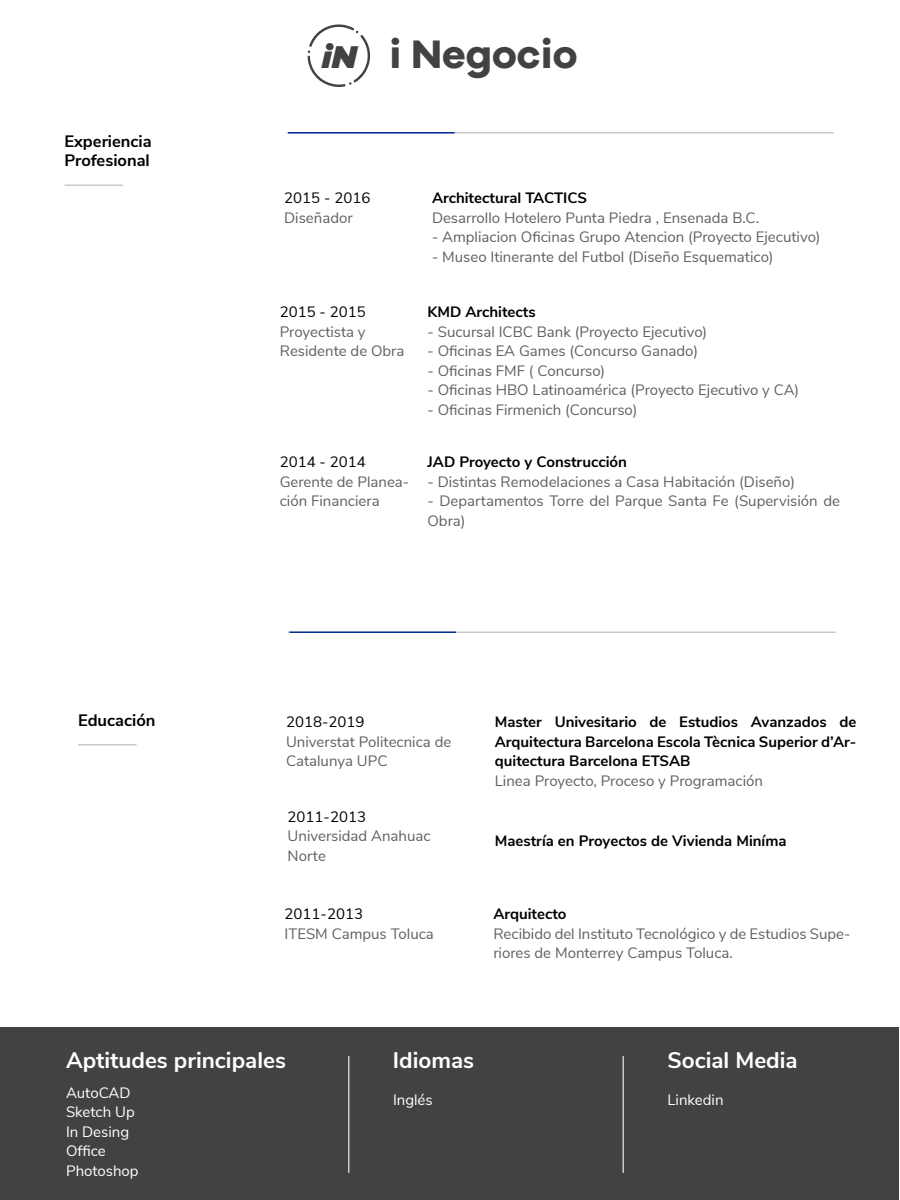
<style>
.page{position:relative;width:900px;height:1200px;background:#fff}
.page>*{position:absolute;margin:0;border:0;box-sizing:border-box;transform-origin:0 0}
.t1{font:700 41.1px "Galano Grotesque Alt";color:#424242}
.t2{font:700 22.5px "Nunito Sans";color:#fff}
.t3{font:700 16.5px/19.8px "Nunito Sans";color:#000}
.t4{font:15px/19.5px "Nunito Sans";color:#606060}
.t5{font:700 15px/19.5px "Nunito Sans";color:#000;text-align:justify}
.t6{font:15px "Nunito Sans";color:#000}
.t7{font:15px/19.5px "Nunito Sans";color:#fff}
.s1{font-family:"Galano Grotesque";font-weight:900;font-style:italic;font-size:32.55px}
</style>
<div class="page">
<svg style="left:308px;top:24px;width:62px;height:63px"></svg>
<hr style="left:64px;top:184px;width:59px;height:2px;background:#c9c9c9">
<hr style="left:286px;top:132px;width:548px;height:2px;background:#c9c9c9">
<hr style="left:288px;top:132px;width:166px;height:2px;background:#062f92">
<hr style="left:78px;top:744px;width:58px;height:2px;background:#c9c9c9">
<hr style="left:288px;top:632px;width:548px;height:1px;background:#c9c9c9">
<hr style="left:290px;top:632px;width:166px;height:1px;background:#062f92">
<div style="left:0;top:1028px;width:898px;height:172px;background:#424242"></div>
<hr style="left:348px;top:1056px;width:2px;height:117px;background:#c9c9c9">
<hr style="left:622px;top:1056px;width:2px;height:117px;background:#c9c9c9">
<p class="t3" style="left:64px;top:130px;width:89px">Experiencia<br>Profesional</p>
<h1 class="t1" style="left:322px;top:28px;width:257px"><span class="s1">iN</span> i Negocio</h1>
<p class="t6" style="left:284px;top:187px;width:88px">2015 - 2016</p>
<p class="t4" style="left:284px;top:207px;width:70px">Diseñador</p>
<p class="t6" style="left:280px;top:301px;width:88px">2015 - 2015</p>
<p class="t4" style="left:280px;top:321px;width:126px">Proyectista y<br>Residente de Obra</p>
<p class="t6" style="left:280px;top:451px;width:88px">2014 - 2014</p>
<p class="t4" style="left:280px;top:471px;width:131px">Gerente de Planea&shy;ción Financiera</p>
<p class="t5" style="left:432px;top:188px;width:157px">Architectural TACTICS</p>
<p class="t4" style="left:432px;top:207px;width:329px">Desarrollo Hotelero Punta Piedra , Ensenada B.C.</p>
<p class="t4" style="left:432px;top:227px;width:390px">- Ampliacion Oficinas Grupo Atencion (Proyecto Ejecutivo)</p>
<p class="t4" style="left:432px;top:246px;width:343px">- Museo Itinerante del Futbol (Diseño Esquematico)</p>
<p class="t5" style="left:428px;top:302px;width:110px">KMD Architects</p>
<p class="t4" style="left:428px;top:321px;width:281px">- Sucursal ICBC Bank (Proyecto Ejecutivo)</p>
<p class="t4" style="left:428px;top:341px;width:272px">- Oficinas EA Games (Concurso Ganado)</p>
<p class="t4" style="left:428px;top:360px;width:179px">- Oficinas FMF ( Concurso)</p>
<p class="t4" style="left:428px;top:380px;width:373px">- Oficinas HBO Latinoamérica (Proyecto Ejecutivo y CA)</p>
<p class="t4" style="left:428px;top:399px;width:212px">- Oficinas Firmenich (Concurso)</p>
<p class="t5" style="left:428px;top:452px;width:201px">JAD Proyecto y Construcción</p>
<p class="t4" style="left:428px;top:471px;width:369px">- Distintas Remodelaciones a Casa Habitación (Diseño)</p>
<p class="t4" style="left:428px;top:491px;width:414px">- Departamentos Torre del Parque Santa Fe (Supervisión de<br>Obra)</p>
<p class="t3" style="left:78px;top:709px;width:79px">Educación</p>
<p class="t5" style="left:495px;top:711px;width:363px">Master Univesitario de Estudios Avanzados de Arquitectura Barcelona Escola Tècnica Superior d’Ar&shy;quitectura Barcelona ETSAB</p>
<p class="t4" style="left:495px;top:770px;width:270px">Linea Proyecto, Proceso y Programación</p>
<p class="t6" style="left:286px;top:711px;width:80px">2018-2019</p>
<p class="t4" style="left:286px;top:731px;width:167px">Universtat Politecnica de<br>Catalunya UPC</p>
<p class="t6" style="left:288px;top:806px;width:80px">2011-2013</p>
<p class="t4" style="left:288px;top:825px;width:145px">Universidad Anahuac<br>Norte</p>
<p class="t6" style="left:285px;top:903px;width:80px">2011-2013</p>
<p class="t4" style="left:285px;top:923px;width:151px">ITESM Campus Toluca</p>
<p class="t5" style="left:495px;top:830px;width:293px">Maestría en Proyectos de Vivienda Miníma</p>
<p class="t5" style="left:493px;top:903px;width:75px">Arquitecto</p>
<p class="t4" style="left:493px;top:923px;width:359px">Recibido del Instituto Tecnológico y de Estudios Supe&shy;riores de Monterrey Campus Toluca.</p>
<h2 class="t2" style="left:66px;top:1043px;width:221px">Aptitudes principales</h2>
<h2 class="t2" style="left:393px;top:1043px;width:83px">Idiomas</h2>
<p class="t7" style="left:66px;top:1082px;width:74px">AutoCAD<br>Sketch Up<br>In Desing<br>Office<br>Photoshop</p>
<p class="t7" style="left:393px;top:1089px;width:41px">Inglés</p>
<h2 class="t2" style="left:668px;top:1043px;width:132px">Social Media</h2>
<p class="t7" style="left:668px;top:1089px;width:58px">Linkedin</p>
</div>
